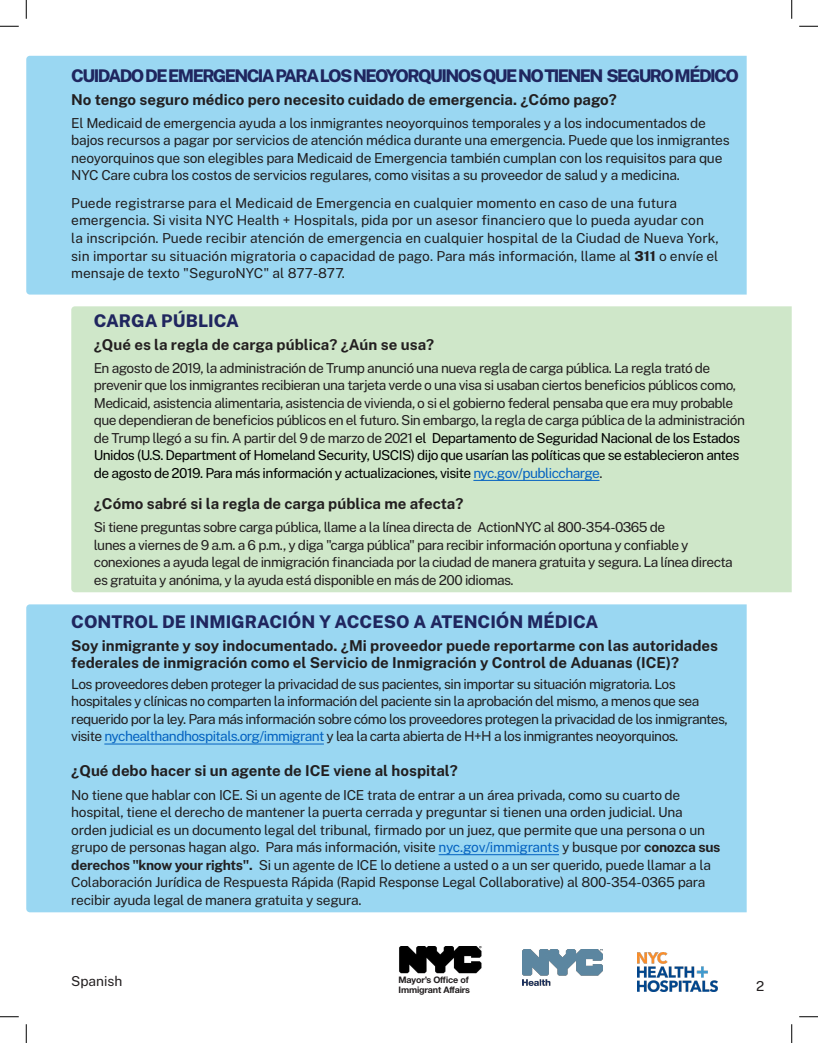
<style>
.page{position:relative;width:818px;height:1043px;background:#fff}
.page>*{position:absolute;margin:0;border:0;box-sizing:border-box;transform-origin:0 0}
.t1{font:800 17.5px "Public Sans";letter-spacing:-.085em;color:#20265f}
.t2{font:800 17.5px "Public Sans";color:#20265f}
.t3{font:700 15px/17.5px "Public Sans";color:#231f20}
.t4{font:13.75px/17.5px "Public Sans";letter-spacing:-.04em;color:#231f20}
.t5{font:13.75px/17.5px "Public Sans";letter-spacing:-.02em;color:#231f20}
.t6{font:13.75px/17.5px "Public Sans";color:#231f20}
.t7{font:700 9px/10px "Helvetica Neue LT Std";letter-spacing:-.02em;color:#231f20}
.s1{font-weight:800}
.s2{color:#000}
.s3{color:#0563c1}
.s4{font-weight:700}
</style>
<div class="page">
<div style="left:26px;top:56px;width:720px;height:238px;background:#9ad7f2"></div>
<div style="left:71px;top:306px;width:720px;height:286px;background:#cfe7c9"></div>
<div style="left:26px;top:604px;width:720px;height:308px;background:#9ad7f2"></div>
<hr style="left:473px;top:480px;width:126px;height:1px;background:#0563c1">
<hr style="left:104px;top:743px;width:220px;height:1px;background:#0563c1">
<hr style="left:438px;top:854px;width:121px;height:1px;background:#0563c1">
<img style="left:522px;top:949px;width:80px;height:36px">
<img style="left:637px;top:952px;width:80px;height:39px">
<img style="left:399px;top:946px;width:83px;height:28px">
<svg style="left:0;top:25px;width:19px;height:2px"></svg>
<svg style="left:799px;top:25px;width:19px;height:2px"></svg>
<svg style="left:0;top:1016px;width:19px;height:1px"></svg>
<svg style="left:799px;top:1016px;width:19px;height:1px"></svg>
<svg style="left:25px;top:0;width:2px;height:19px"></svg>
<svg style="left:25px;top:1024px;width:2px;height:18px"></svg>
<svg style="left:791px;top:0;width:1px;height:19px"></svg>
<svg style="left:791px;top:1024px;width:1px;height:18px"></svg>
<p class="t1" style="left:71px;top:62px;width:669px">CUIDADO DE EMERGENCIA PARA LOS NEOYORQUINOS QUE NO TIENEN SEGURO MÉDICO</p>
<p class="t3" style="left:71px;top:89px;width:547px">No tengo seguro médico pero necesito cuidado de emergencia. ¿Cómo pago?</p>
<p class="t5" style="left:71px;top:113px;width:659px">El Medicaid de emergencia ayuda a los inmigrantes neoyorquinos temporales y a los indocumentados de bajos recursos a pagar por servicios de atención médica durante una emergencia. Puede que los inmigrantes neoyorquinos que son elegibles para Medicaid de Emergencia también cumplan con los requisitos para que NYC Care cubra los costos de servicios regulares, como visitas a su proveedor de salud y a medicina.</p>
<p class="t6" style="left:71px;top:193px;width:649px">Puede registrarse para el Medicaid de Emergencia en cualquier momento en caso de una futura emergencia. Si visita NYC Health + Hospitals, pida por un asesor financiero que lo pueda ayudar con la inscripción. Puede recibir atención de emergencia en cualquier hospital de la Ciudad de Nueva York, sin importar su situación migratoria o capacidad de pago. Para más información, llame al <span class="s1">311</span> o envíe el mensaje de texto "SeguroNYC" al 877-877.</p>
<p class="t2" style="left:94px;top:307px;width:147px">CARGA PÚBLICA</p>
<p class="t3" style="left:94px;top:334px;width:342px">¿Qué es la regla de carga pública? ¿Aún se usa?</p>
<p class="t4" style="left:94px;top:358px;width:652px">En agosto de 2019, la administración de Trump anunció una nueva regla de carga pública. La regla trató de prevenir que los inmigrantes recibieran una tarjeta verde o una visa si usaban ciertos beneficios públicos como, Medicaid, asistencia alimentaria, asistencia de vivienda, o si el gobierno federal pensaba que era muy probable que dependieran de beneficios públicos en el futuro. Sin embargo, la regla de carga pública de la administración de Trump llegó a su fin. A partir del 9 de marzo de 2021 <span class="s2">el Departamento de Seguridad Nacional de los Estados Unidos (U.S. Department of Homeland Security, USCIS) dijo que usarían las políticas que se establecieron antes de agosto de 2019. Para más información y actualizaciones, visite</span> <span class="s3">nyc.gov/publiccharge</span>.</p>
<p class="t3" style="left:94px;top:494px;width:371px">¿Cómo sabré si la regla de carga pública me afecta?</p>
<p class="t4" style="left:94px;top:517px;width:640px">Si tiene preguntas sobre carga pública, llame a la línea directa de ActionNYC al 800-354-0365 de<br>lunes a viernes de 9 a.m. a 6 p.m., y diga "carga pública" para recibir información oportuna y confiable y conexiones a ayuda legal de inmigración financiada por la ciudad de manera gratuita y segura. La línea directa es gratuita y anónima, y la ayuda está disponible en más de 200 idiomas.</p>
<p class="t2" style="left:71px;top:608px;width:528px">CONTROL DE INMIGRACIÓN Y ACCESO A ATENCIÓN MÉDICA</p>
<p class="t3" style="left:71px;top:635px;width:648px">Soy inmigrante y soy indocumentado. ¿Mi proveedor puede reportarme con las autoridades federales de inmigración como el Servicio de Inmigración y Control de Aduanas (ICE)?</p>
<p class="t4" style="left:71px;top:674px;width:658px">Los proveedores deben proteger la privacidad de sus pacientes, sin importar su situación migratoria. Los hospitales y clínicas no comparten la información del paciente sin la aprobación del mismo, a menos que sea requerido por la ley. Para más información sobre cómo los proveedores protegen la privacidad de los inmigrantes, visite <span class="s3">nychealthandhospitals.org/immigrant</span> y lea la carta abierta de H+H a los inmigrantes neoyorquinos.</p>
<p class="t3" style="left:71px;top:761px;width:388px">¿Qué debo hacer si un agente de ICE viene al hospital?</p>
<p class="t5" style="left:71px;top:785px;width:650px">No tiene que hablar con ICE. Si un agente de ICE trata de entrar a un área privada, como su cuarto de hospital, tiene el derecho de mantener la puerta cerrada y preguntar si tienen una orden judicial. Una orden judicial es un documento legal del tribunal, firmado por un juez, que permite que una persona o un grupo de personas hagan algo. Para más información, visite <span class="s3">nyc.gov/immigrants</span> y busque por <span class="s4">conozca sus derechos "know your rights".</span> Si un agente de ICE lo detiene a usted o a un ser querido, puede llamar a la Colaboración Jurídica de Respuesta Rápida (Rapid Response Legal Collaborative) al 800-354-0365 para recibir ayuda legal de manera gratuita y segura.</p>
<p class="t6" style="left:71px;top:971px;width:53px">Spanish</p>
<p class="t7" style="left:398px;top:974px;width:73px">Mayor’s Office of<br>Immigrant Affairs</p>
<p class="t4" style="left:756px;top:976px;width:10px">2</p>
</div>
